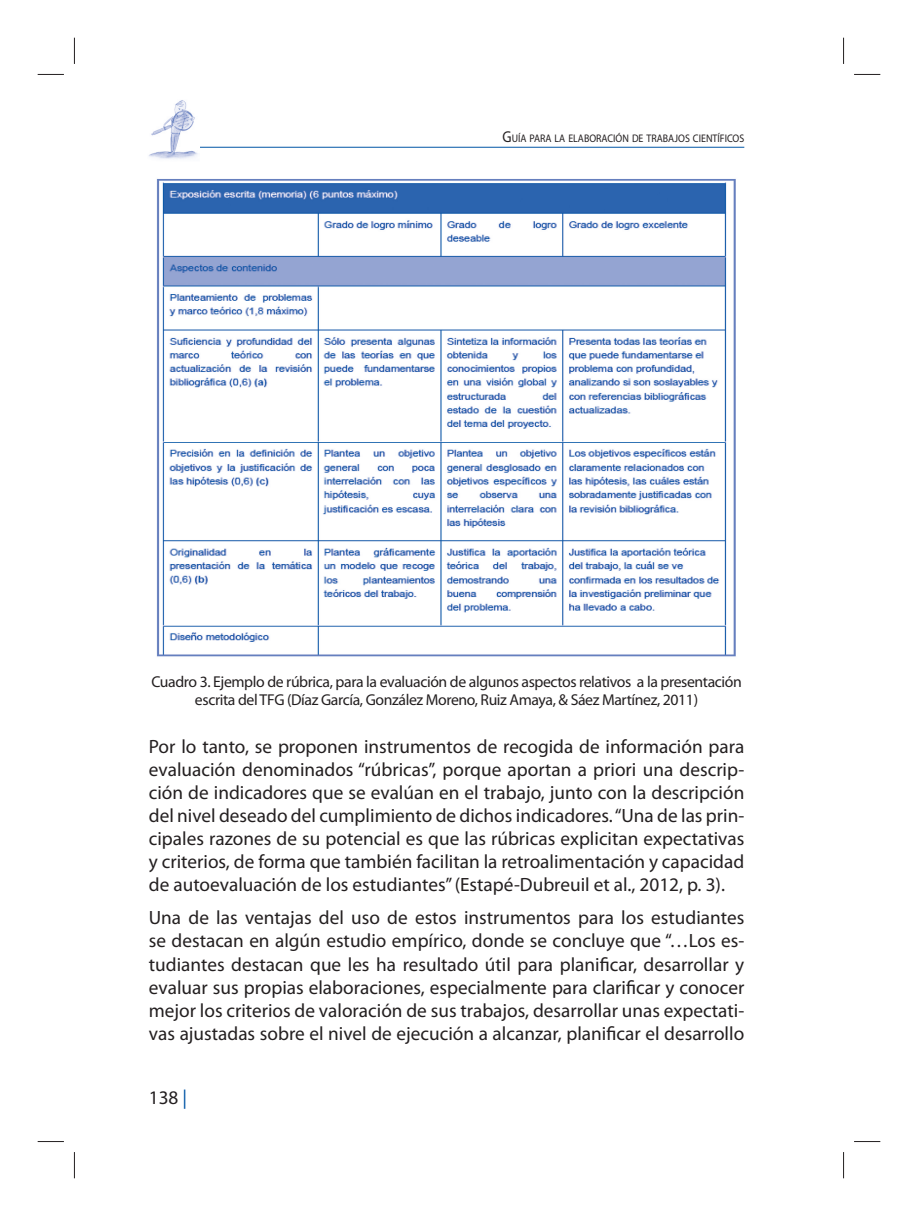
<style>
.page{position:relative;width:918px;height:1216px;background:#fff}
.page>*{position:absolute;margin:0;border:0;box-sizing:border-box;transform-origin:0 0}
.t1{font:19.25px/23.1px "Myriad Pro";color:#231f20;text-align:justify}
.t2{font:15.75px/17.5px "Myriad Pro";letter-spacing:-.025em;color:#231f20;text-align:center}
.t3{font:11.03px "Myriad Pro";color:#231f20;scale:.9 1}
.s1{font-size:15.75px}
.s2{color:#0155a5}
</style>
<div class="page">
<hr style="left:188px;top:147px;width:556px;height:1px;background:#0155a5">
<img style="left:149px;top:100px;width:50px;height:59px">
<img style="left:156px;top:179px;width:580px;height:478px">
<svg style="left:38px;top:74px;width:26px;height:1px"></svg>
<svg style="left:854px;top:74px;width:26px;height:1px"></svg>
<svg style="left:38px;top:1141px;width:26px;height:1px"></svg>
<svg style="left:854px;top:1141px;width:26px;height:1px"></svg>
<svg style="left:74px;top:38px;width:1px;height:26px"></svg>
<svg style="left:74px;top:1152px;width:1px;height:26px"></svg>
<svg style="left:843px;top:38px;width:1px;height:26px"></svg>
<svg style="left:843px;top:1152px;width:1px;height:26px"></svg>
<p class="t3" style="left:502px;top:134px;width:270px"><span class="s1">G</span>UÍA PARA LA ELABORACIÓN DE TRABAJOS CIENTÍFICOS</p>
<p class="t2" style="left:151px;top:674px;width:592px">Cuadr o 3. Ejemplo de rúbrica, para la evaluación de algunos aspectos relativos a la presentación escrita del TFG (Díaz García, González Moreno, Ruiz Amaya, &amp; Sáez Martínez, 2011)</p>
<p class="t1" style="left:149px;top:736px;width:597px">Por lo tanto, se proponen instrumentos de recogida de información para evaluación denominados “rúbricas”, porque aportan a priori una descrip&shy;ción de indicadores que se evalúan en el trabajo, junto con la descripción del nivel deseado del cumplimiento de dichos indicadores. “Una de las prin&shy;cipales razones de su potencial es que las rúbricas explicitan expectativas y criterios, de forma que también facilitan la retroalimentación y capacidad de autoevaluación de los estudiantes” (Est apé-Dubreuil et al., 2012, p. 3).</p>
<p class="t1" style="left:149px;top:907px;width:597px">Una de las ventajas del uso de estos instrumentos para los estudiantes se destacan en algún estudio empírico, donde se concluye que “…Los es&shy;tudiantes destacan que les ha resultado útil para planificar, desarrollar y evaluar sus propias elaboraciones, especialmente para clarificar y conocer mejor los criterios de valoración de sus trabajos, desarrollar unas expectati&shy;vas ajustadas sobre el nivel de ejecución a alcanzar, planificar el desarrollo</p>
<p class="t1" style="left:149px;top:1087px;width:40px">138 <span class="s2">|</span></p>
</div>
